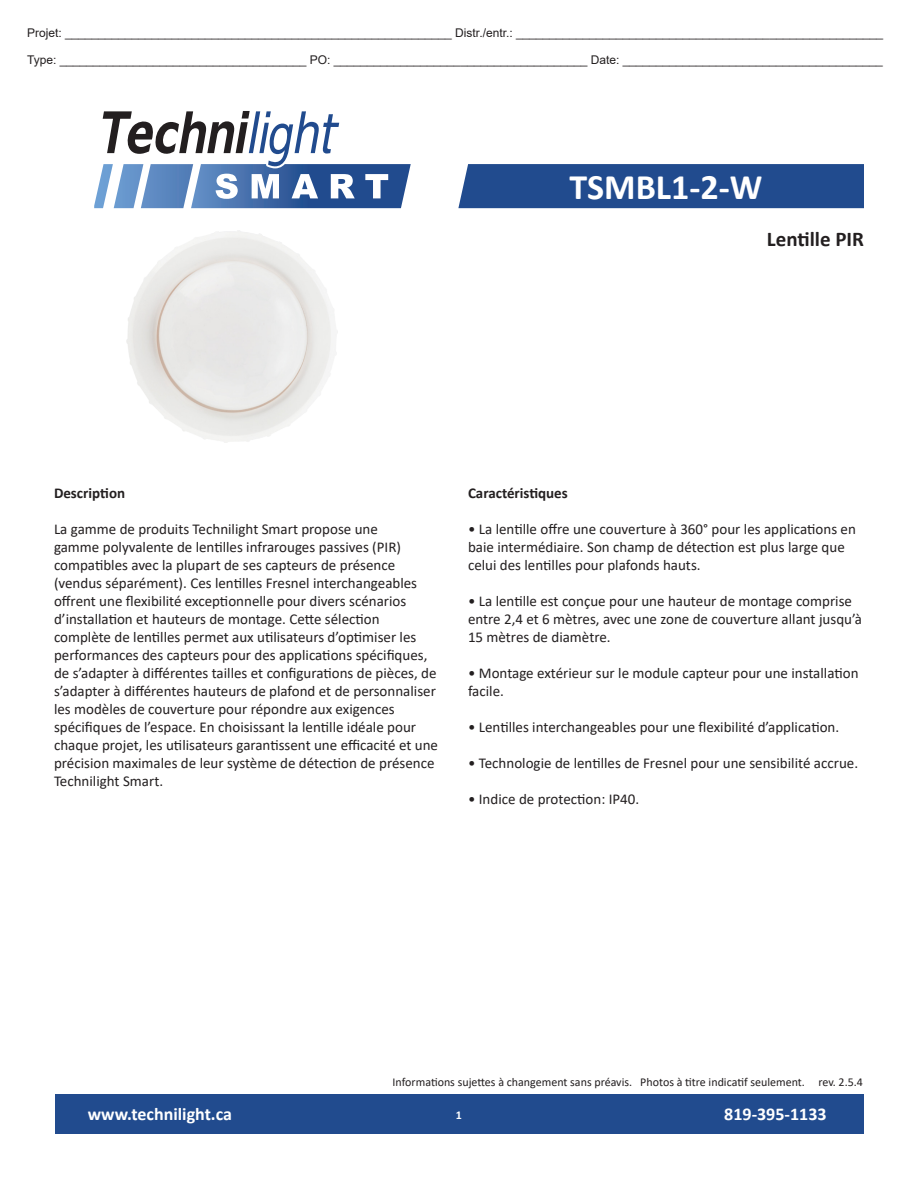
<style>
.page{position:relative;width:918px;height:1188px;background:#fff}
.page>*{position:absolute;margin:0;border:0;box-sizing:border-box;transform-origin:0 0}
.t1{font:700 36px "Calibri";color:#fff}
.t2{font:700 21px "Calibri";color:#231f20}
.t3{font:700 18px "Calibri";color:#fff}
.t4{font:15px/18px "Calibri";color:#231f20}
.t5{font:700 15px "Calibri";color:#231f20}
.t6{font:12px "Arial";color:#231f20}
.t7{font:12px "Calibri";color:#231f20}
.t8{font:700 12px "Calibri";color:#fff}
</style>
<div class="page">
<div style="left:56px;top:1094px;width:808px;height:40px;background:#214b8e"></div>
<img style="left:126px;top:231px;width:212px;height:211px">
<div style="left:458px;top:164px;width:406px;height:44px;background:#214b8e"></div>
<svg style="left:94px;top:111px;width:317px;height:97px"></svg>
<p class="t6" style="left:27px;top:24px;width:858px">Projet: __________________________________________________________ Distr./entr.: _______________________________________________________</p>
<p class="t6" style="left:27px;top:52px;width:857px">Type: _____________________________________ PO: ______________________________________ Date: _______________________________________</p>
<h1 class="t1" style="left:570px;top:161px;width:194px">TSMBL1-2-W</h1>
<h2 class="t2" style="left:767px;top:224px;width:99px">Lentille PIR</h2>
<p class="t5" style="left:54px;top:482px;width:73px">Description</p>
<p class="t4" style="left:54px;top:519px;width:386px">La gamme de produits Technilight Smart propose une<br>gamme polyvalente de lentilles infrarouges passives (PIR) compatibles avec la plupart de ses capteurs de présence (vendus séparément). Ces lentilles Fresnel interchangeables offrent une flexibilité exceptionnelle pour divers scénarios d’installation et hauteurs de montage. Cette sélection complète de lentilles permet aux utilisateurs d’optimiser les performances des capteurs pour des applications spécifiques, de s’adapter à différentes tailles et configurations de pièces, de s’adapter à différentes hauteurs de plafond et de personnaliser les modèles de couverture pour répondre aux exigences spécifiques de l’espace. En choisissant la lentille idéale pour chaque projet, les utilisateurs garantissent une efficacité et une précision maximales de leur système de détection de présence Technilight Smart.</p>
<p class="t5" style="left:468px;top:482px;width:101px">Caractéristiques</p>
<p class="t4" style="left:468px;top:519px;width:389px">• La lentille offre une couverture à 360° pour les applications en baie intermédiaire. Son champ de détection est plus large que celui des lentilles pour plafonds hauts.</p>
<p class="t4" style="left:468px;top:591px;width:395px">• La lentille est conçue pour une hauteur de montage comprise entre 2,4 et 6 mètres, avec une zone de couverture allant jusqu’à<br>15 mètres de diamètre.</p>
<p class="t4" style="left:468px;top:663px;width:392px">• Montage extérieur sur le module capteur pour une installation facile.</p>
<p class="t4" style="left:468px;top:717px;width:373px">• Lentilles interchangeables pour une flexibilité d’application.</p>
<p class="t4" style="left:468px;top:753px;width:392px">• Technologie de lentilles de Fresnel pour une sensibilité accrue.</p>
<p class="t4" style="left:468px;top:789px;width:173px">• Indice de protection: IP40.</p>
<p class="t7" style="left:393px;top:1073px;width:472px">Informations sujettes à changement sans préavis. Photos à titre indicatif seulement. rev. 2.5.4</p>
<p class="t3" style="left:88px;top:1101px;width:146px">www.technilight.ca</p>
<p class="t3" style="left:724px;top:1101px;width:104px">819-395-1133</p>
<p class="t8" style="left:456px;top:1106px;width:8px">1</p>
</div>
